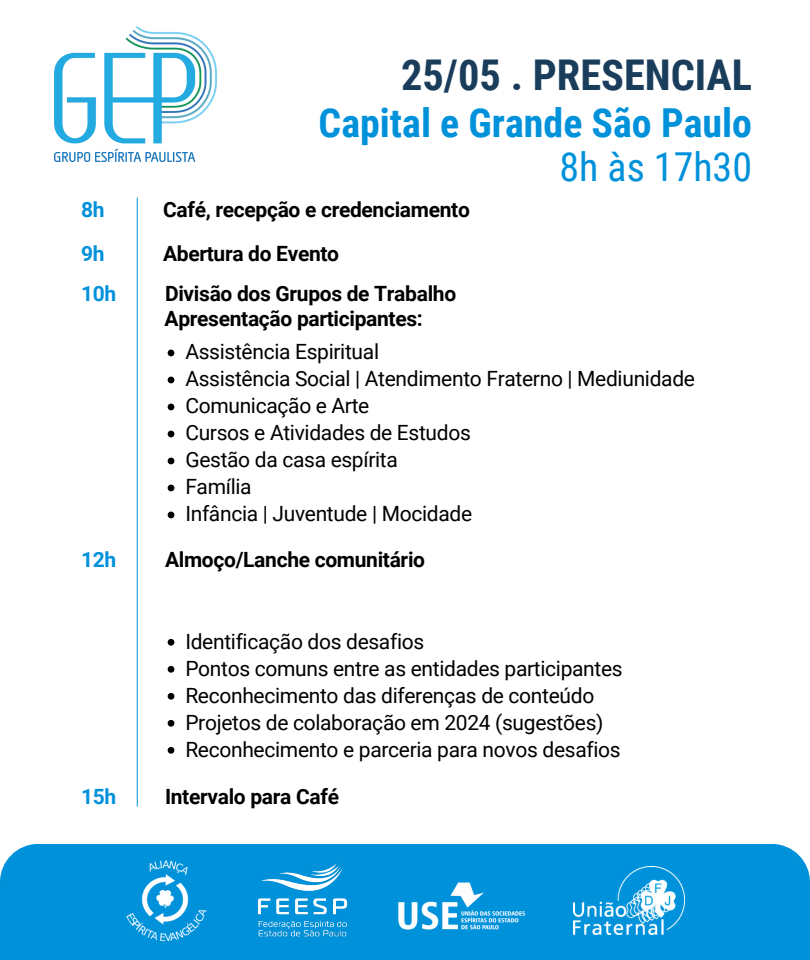
<style>
.page{position:relative;width:810px;height:960px;background:#fff}
.page>*{position:absolute;margin:0;border:0;box-sizing:border-box;transform-origin:0 0}
.t1{font:700 42.4px "Roboto Condensed";color:#1a3d5c}
.t2{font:700 39.9px "Roboto Condensed";color:#0091db}
.t3{font:39.9px "Roboto Condensed";color:#0091db}
.t4{font:21px "Roboto";letter-spacing:-.015em;color:#000}
.t5{font:700 21px/24.8px "Roboto";letter-spacing:-.015em;color:#000}
.t6{font:700 21px "Roboto";letter-spacing:-.015em;color:#0091db}
</style>
<div class="page">
<svg style="left:168px;top:350px;width:6px;height:6px"></svg>
<svg style="left:168px;top:377px;width:6px;height:6px"></svg>
<svg style="left:168px;top:404px;width:6px;height:6px"></svg>
<svg style="left:168px;top:431px;width:6px;height:6px"></svg>
<svg style="left:168px;top:458px;width:6px;height:6px"></svg>
<svg style="left:168px;top:485px;width:6px;height:6px"></svg>
<svg style="left:168px;top:512px;width:6px;height:6px"></svg>
<div style="left:0;top:844px;width:810px;height:116px;background:#0091db"></div>
<img style="left:573px;top:867px;width:111px;height:67px">
<img style="left:126px;top:860px;width:83px;height:81px">
<img style="left:253px;top:861px;width:97px;height:80px">
<img style="left:395px;top:880px;width:134px;height:54px">
<img style="left:55px;top:27px;width:162px;height:135px">
<svg style="left:168px;top:639px;width:6px;height:7px"></svg>
<svg style="left:168px;top:666px;width:6px;height:7px"></svg>
<svg style="left:168px;top:693px;width:6px;height:7px"></svg>
<svg style="left:168px;top:720px;width:6px;height:7px"></svg>
<svg style="left:168px;top:747px;width:6px;height:7px"></svg>
<hr style="left:137px;top:198px;width:1px;height:609px;background:#0091db">
<p class="t1" style="left:401px;top:50px;width:352px">25/05 . PRESENCIAL</p>
<p class="t2" style="left:319px;top:100px;width:435px">Capital e Grande São Paulo</p>
<p class="t3" style="left:559px;top:144px;width:194px">8h às 17h30</p>
<p class="t6" style="left:81px;top:198px;width:25px">8h</p>
<p class="t5" style="left:163px;top:198px;width:308px">Café, recepção e credenciamento</p>
<h1 class="t6" style="left:81px;top:241px;width:25px">9h</h1>
<h1 class="t5" style="left:163px;top:241px;width:178px">Abertura do Evento</h1>
<h2 class="t6" style="left:81px;top:282px;width:37px">10h</h2>
<h2 class="t5" style="left:165px;top:282px;width:293px">Divisão dos Grupos de Trabalho<br>Apresentação participantes:</h2>
<h3 class="t4" style="left:185px;top:340px;width:195px">Assistência Espiritual</h3>
<h4 class="t4" style="left:185px;top:367px;width:511px">Assistência Social | Atendimento Fraterno | Mediunidade</h4>
<h4 class="t4" style="left:185px;top:394px;width:186px">Comunicação e Arte</h4>
<h4 class="t4" style="left:185px;top:421px;width:287px">Cursos e Atividades de Estudos</h4>
<p class="t4" style="left:185px;top:448px;width:214px">Gestão da casa espírita</p>
<p class="t4" style="left:185px;top:475px;width:68px">Família</p>
<p class="t4" style="left:185px;top:502px;width:288px">Infância | Juventude | Mocidade</p>
<p class="t6" style="left:81px;top:548px;width:37px">12h</p>
<p class="t5" style="left:165px;top:548px;width:262px">Almoço/Lanche comunitário</p>
<p class="t4" style="left:185px;top:629px;width:240px">Identificação dos desafios</p>
<h4 class="t4" style="left:185px;top:656px;width:439px">Pontos comuns entre as entidades participantes</h4>
<p class="t4" style="left:185px;top:683px;width:410px">Reconhecimento das diferenças de conteúdo</p>
<p class="t4" style="left:185px;top:710px;width:420px">Projetos de colaboração em 2024 (sugestões)</p>
<p class="t4" style="left:185px;top:737px;width:437px">Reconhecimento e parceria para novos desafios</p>
<p class="t6" style="left:81px;top:785px;width:37px">15h</p>
<p class="t5" style="left:165px;top:785px;width:175px">Intervalo para Café</p>
</div>
